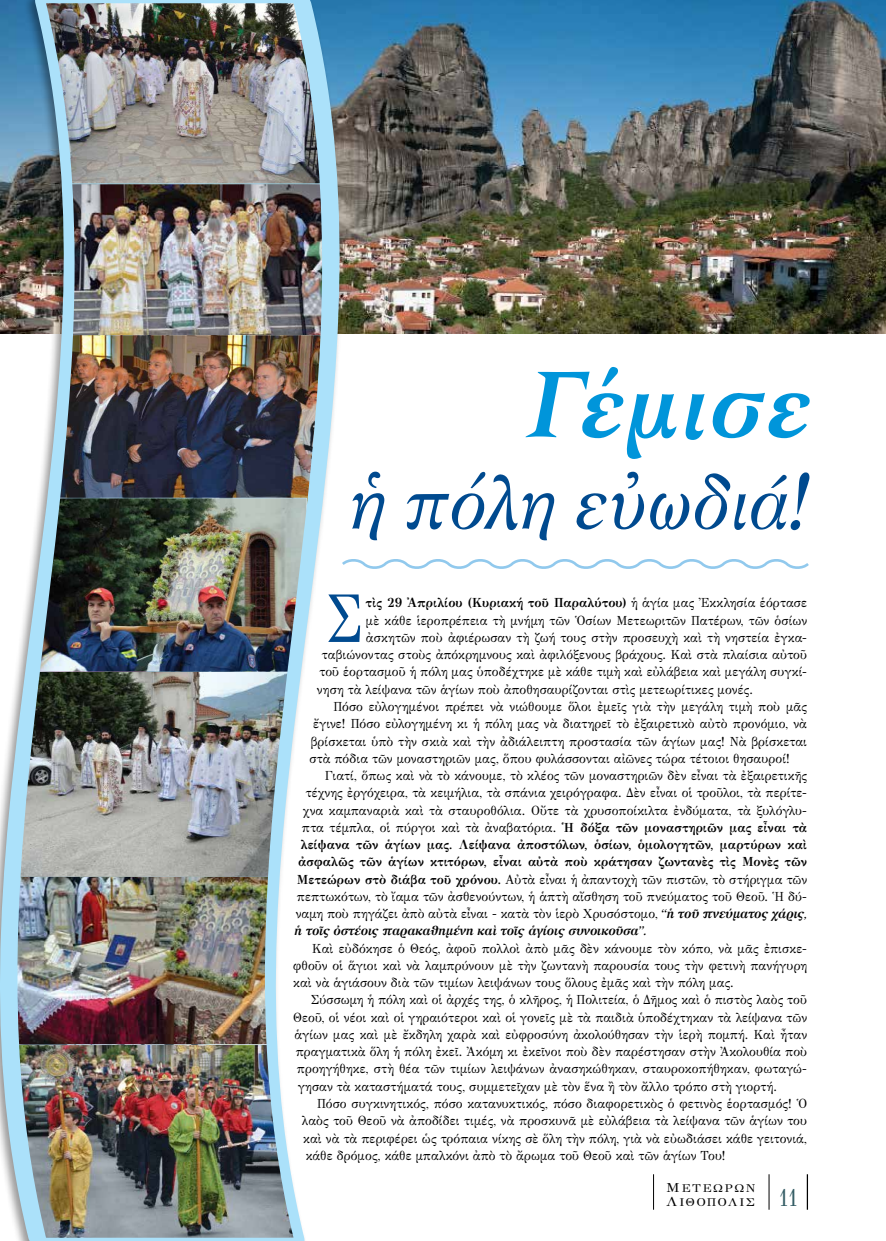
<style>
.page{position:relative;width:886px;height:1241px;background:#fff}
.page>*{position:absolute;margin:0;border:0;box-sizing:border-box;transform-origin:0 0}
.t1{font:italic 700 99px "Katsoulidis Pt";letter-spacing:.055em;color:#0095da;scale:.91 1}
.t2{font:italic 79.75px "Katsoulidis Pt";letter-spacing:.025em;color:#004a8f;scale:.91 1}
.t3{font:68.88px "GFS Didot";color:#004a8f;scale:.77 1}
.t4{font:13.12px/17.2px "GFS Didot";letter-spacing:.015em;color:#000;text-align:justify;scale:.93 1}
.t5{font:700 13.12px "GFS Didot";letter-spacing:.02em;color:#000;scale:.93 1}
.t6{font:italic 700 13.12px "GFS Artemisia";letter-spacing:-.015em;color:#000;scale:.93 1}
.t7{font:11.25px/13.8px "GFS Didot";letter-spacing:.115em;color:#000;scale:1.17 1}
.s1{font-weight:400}
.s2{font-weight:700}
.s3{font-family:"GFS Artemisia";font-weight:700;font-style:italic}
.s4{font-size:13px}
.s5{font-size:24.75px;color:#335c64}
</style>
<div class="page">
<hr style="left:653px;top:1173px;width:1px;height:36px;background:#000">
<hr style="left:769px;top:1173px;width:1px;height:36px;background:#000">
<hr style="left:807px;top:1173px;width:1px;height:36px;background:#000">
<img style="left:412px;top:0;width:474px;height:333px">
<svg style="left:0;top:0;width:412px;height:1240px"></svg>
<img style="left:46px;top:3px;width:274px;height:180px">
<img style="left:72px;top:184px;width:250px;height:151px">
<img style="left:60px;top:335px;width:260px;height:170px">
<img style="left:40px;top:498px;width:266px;height:173px">
<img style="left:21px;top:671px;width:266px;height:205px">
<img style="left:17px;top:876px;width:251px;height:168px">
<img style="left:19px;top:1044px;width:274px;height:193px">
<svg style="left:339px;top:555px;width:470px;height:17px"></svg>
<h1 class="t1" style="left:521px;top:352px;width:316px">Γέμισε</h1>
<h2 class="t2" style="left:348px;top:458px;width:506px">ἡ πόλη εὐωδιά!</h2>
<h3 class="t3" style="left:326px;top:563px;width:50px">Σ</h3>
<p class="t5" style="left:366px;top:592px;width:476px">τὶς 29 Ἀπριλίου (Κυριακή τοῦ Παραλύτου) <span class="s1">ἡ ἁγία μας Ἐκκλησία ἑόρτασε</span></p>
<p class="t4" style="left:366px;top:610px;width:476px">μὲ κάθε ἱεροπρέπεια τὴ μνήμη τῶν Ὁσίων Μετεωριτῶν Πατέρων, τῶν ὁσίων</p>
<p class="t4" style="left:366px;top:628px;width:476px">ἀσκητῶν ποὺ ἀφιέρωσαν τὴ ζωή τους στὴν προσευχὴ καὶ τὴ νηστεία ἐγκα-</p>
<p class="t4" style="left:322px;top:645px;width:523px">ταβιώνοντας στοὺς ἀπόκρημνους καὶ ἀφιλόξενους βράχους. Καὶ στὰ πλαίσια αὐτοῦ</p>
<p class="t4" style="left:319px;top:662px;width:526px">τοῦ ἑορτασμοῦ ἡ πόλη μας ὑποδέχτηκε μὲ κάθε τιμὴ καὶ εὐλάβεια καὶ μεγάλη συγκί-</p>
<p class="t4" style="left:317px;top:679px;width:470px">νηση τὰ λείψανα τῶν ἁγίων ποὺ ἀποθησαυρίζονται στὶς μετεωρίτικες μονές.</p>
<p class="t4" style="left:333px;top:697px;width:511px">Πόσο εὐλογημένοι πρέπει νὰ νιώθουμε ὅλοι ἐμεῖς γιὰ τὴν μεγάλη τιμὴ ποὺ μᾶς</p>
<p class="t4" style="left:313px;top:714px;width:532px">ἔγινε! Πόσο εὐλογημένη κι ἡ πόλη μας νὰ διατηρεῖ τὸ ἐξαιρετικὸ αὐτὸ προνόμιο, νὰ</p>
<p class="t4" style="left:311px;top:731px;width:535px">βρίσκεται ὑπὸ τὴν σκιὰ καὶ τὴν ἀδιάλειπτη προστασία τῶν ἁγίων μας! Νὰ βρίσκεται</p>
<p class="t4" style="left:309px;top:748px;width:518px">στὰ πόδια τῶν μοναστηριῶν μας, ὅπου φυλάσσονται αἰῶνες τώρα τέτοιοι θησαυροί!</p>
<p class="t4" style="left:325px;top:766px;width:520px">Γιατί, ὅπως καὶ νὰ τὸ κάνουμε, τὸ κλέος τῶν μοναστηριῶν δὲν εἶναι τὰ ἐξαιρετικῆς</p>
<p class="t4" style="left:306px;top:783px;width:540px">τέχνης ἐργόχειρα, τὰ κειμήλια, τὰ σπάνια χειρόγραφα. Δὲν εἶναι οἱ τροῦλοι, τὰ περίτε-</p>
<p class="t4" style="left:303px;top:800px;width:543px">χνα καμπαναριὰ καὶ τὰ σταυροθόλια. Οὔτε τὰ χρυσοποίκιλτα ἐνδύματα, τὰ ξυλόγλυ-</p>
<p class="t4" style="left:302px;top:817px;width:544px">πτα τέμπλα, οἱ πύργοι καὶ τὰ ἀναβατόρια. <span class="s2">Ἡ δόξα τῶν μοναστηριῶν μας εἶναι τὰ</span></p>
<p class="t5" style="left:301px;top:833px;width:546px">λείψανα τῶν ἁγίων μας. Λείψανα ἀποστόλων, ὁσίων, ὁμολογητῶν, μαρτύρων καὶ</p>
<p class="t5" style="left:298px;top:851px;width:549px">ἀσφαλῶς τῶν ἁγίων κτιτόρων, εἶναι αὐτὰ ποὺ κράτησαν ζωντανὲς τὶς Μονὲς τῶν</p>
<p class="t4" style="left:297px;top:869px;width:550px"><span class="s2">Μετεώρων στὸ διάβα τοῦ χρόνου.</span> Αὐτὰ εἶναι ἡ ἀπαντοχὴ τῶν πιστῶν, τὸ στήριγμα τῶν</p>
<p class="t4" style="left:297px;top:886px;width:550px">πεπτωκότων, τὸ ἴαμα τῶν ἀσθενούντων, ἡ ἁπτὴ αἴσθηση τοῦ πνεύματος τοῦ Θεοῦ. Ἡ δύ-</p>
<p class="t4" style="left:296px;top:904px;width:551px">ναμη ποὺ πηγάζει ἀπὸ αὐτὰ εἶναι - κατὰ τὸν ἱερὸ Χρυσόστομο, <span class="s3">“ἡ τοῦ πνεύματος χάρις,</span></p>
<p class="t6" style="left:294px;top:920px;width:380px">ἡ τοῖς ὀστέοις παρακαθημένη καὶ τοῖς ἁγίοις συνοικοῦσα”.</p>
<p class="t4" style="left:293px;top:938px;width:554px;text-indent:19px">Καὶ εὐδόκησε ὁ Θεός, ἀφοῦ πολλοὶ ἀπὸ μᾶς δὲν κάνουμε τὸν κόπο, νὰ μᾶς ἐπισκε&shy;φθοῦν οἱ ἅγιοι καὶ νὰ λαμπρύνουν μὲ τὴν ζωντανὴ παρουσία τους τὴν φετινὴ πανήγυρη καὶ νὰ ἁγιάσουν διὰ τῶν τιμίων λειψάνων τους ὅλους ἐμᾶς καὶ τὴν πόλη μας.</p>
<p class="t4" style="left:311px;top:990px;width:535px">Σύσσωμη ἡ πόλη καὶ οἱ ἀρχές της, ὁ κλῆρος, ἡ Πολιτεία, ὁ Δῆμος καὶ ὁ πιστὸς λαὸς τοῦ</p>
<p class="t4" style="left:293px;top:1007px;width:554px">Θεοῦ, οἱ νέοι καὶ οἱ γηραιότεροι καὶ οἱ γονεῖς μὲ τὰ παιδιὰ ὑποδέχτηκαν τὰ λείψανα τῶν</p>
<p class="t4" style="left:294px;top:1024px;width:553px">ἁγίων μας καὶ μὲ ἔκδηλη χαρὰ καὶ εὐφροσύνη ἀκολούθησαν τὴν ἱερὴ πομπή. Καὶ ἦταν</p>
<p class="t4" style="left:296px;top:1042px;width:551px">πραγματικὰ ὅλη ἡ πόλη ἐκεῖ. Ἀκόμη κι ἐκεῖνοι ποὺ δὲν παρέστησαν στὴν Ἀκολουθία ποὺ</p>
<p class="t4" style="left:297px;top:1059px;width:550px">προηγήθηκε, στὴ θέα τῶν τιμίων λειψάνων ἀνασηκώθηκαν, σταυροκοπήθηκαν, φωταγώ-</p>
<p class="t4" style="left:298px;top:1076px;width:516px">γησαν τὰ καταστήματά τους, συμμετεῖχαν μὲ τὸν ἕνα ἢ τὸν ἄλλο τρόπο στὴ γιορτή.</p>
<p class="t4" style="left:317px;top:1093px;width:528px">Πόσο συγκινητικός, πόσο κατανυκτικός, πόσο διαφορετικὸς ὁ φετινὸς ἑορτασμός! Ὁ</p>
<p class="t4" style="left:302px;top:1111px;width:545px">λαὸς τοῦ Θεοῦ νὰ ἀποδίδει τιμές, νὰ προσκυνᾶ μὲ εὐλάβεια τὰ λείψανα τῶν ἁγίων του</p>
<p class="t4" style="left:303px;top:1128px;width:543px">καὶ νὰ τὰ περιφέρει ὡς τρόπαια νίκης σὲ ὅλη τὴν πόλη, γιὰ νὰ εὐωδιάσει κάθε γειτονιά,</p>
<p class="t4" style="left:306px;top:1145px;width:453px">κάθε δρόμος, κάθε μπαλκόνι ἀπὸ τὸ ἄρωμα τοῦ Θεοῦ καὶ τῶν ἁγίων Του!</p>
<p class="t7" style="left:666px;top:1180px;width:114px"><span class="s4">Μ</span>ΕΤΕΩΡΩΝ<br><span class="s4">Λ</span>ΙΘΟΠΟΛΙΣ <span class="s5">11</span></p>
</div>
